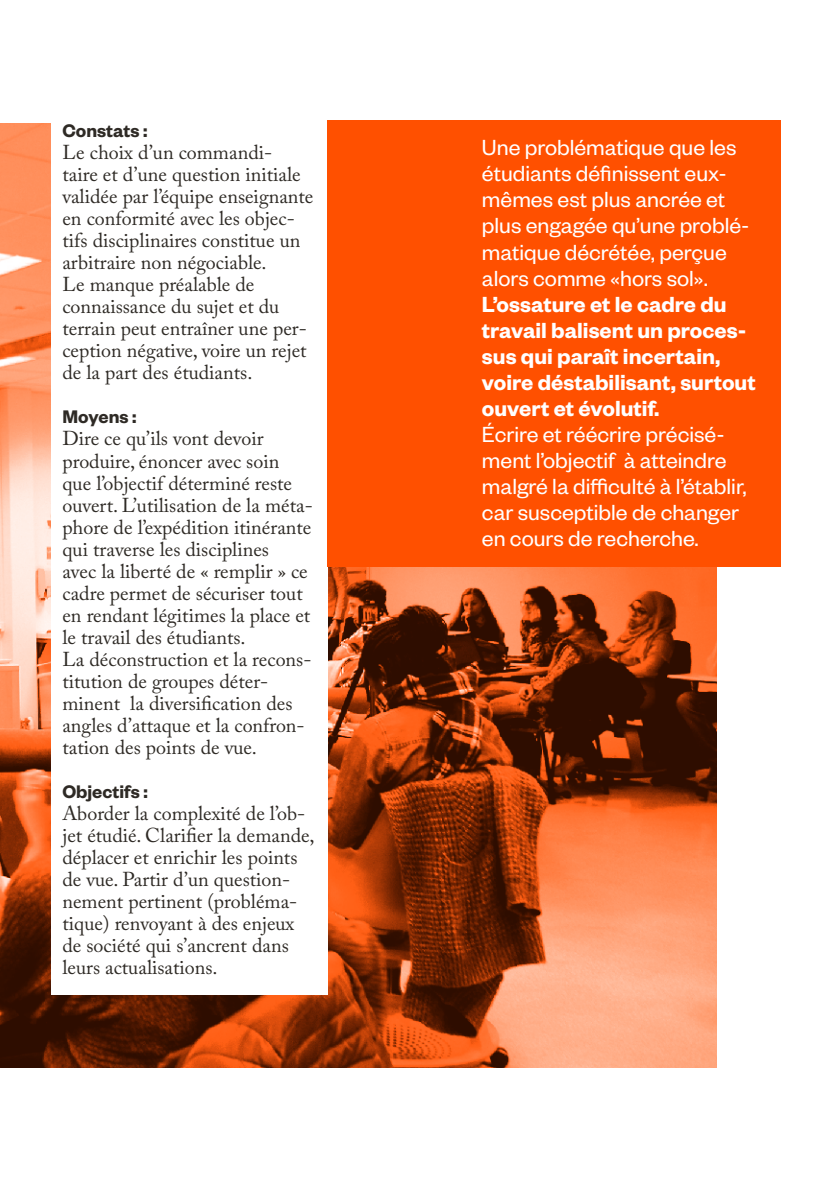
<style>
.page{position:relative;width:840px;height:1191px;background:#fff}
.page>*{position:absolute;margin:0;border:0;box-sizing:border-box;transform-origin:0 0}
.t1{font:24px/26px "Founders Grotesk";color:#fff}
.t2{font:600 24px/26px "Founders Grotesk";color:#fff}
.t3{font:20px/22px "Adobe Caslon Pro";color:#2e2a25}
.t4{font:600 20px "Founders Grotesk";color:#2e2a25}
</style>
<div class="page">
<img style="left:0;top:123px;width:716px;height:945px">
<div style="left:51px;top:113px;width:276px;height:881px;background:#fff"></div>
<div style="left:327px;top:120px;width:453px;height:447px;background:#ff5000"></div>
<p class="t4" style="left:62px;top:118px;width:87px">Constats :</p>
<p class="t3" style="left:62px;top:141px;width:252px">Le choix d’un commandi-<br>taire et d’une question initiale validée par l’équipe enseignante en conformité avec les objec&shy;tifs disciplinaires constitue un arbitraire non négociable.<br>Le manque préalable de connaissance du sujet et du terrain peut entraîner une per&shy;ception négative, voire un rejet de la part des étudiants.</p>
<p class="t4" style="left:62px;top:404px;width:76px">Moyens :</p>
<p class="t3" style="left:62px;top:427px;width:252px">Dire ce qu’ils vont devoir produire, énoncer avec soin que l’objectif déterminé reste ouvert. L’utilisation de la méta&shy;phore de l’expédition itinérante qui traverse les disciplines<br>avec la liberté de « remplir » ce cadre permet de sécuriser tout en rendant légitimes la place et le travail des étudiants.<br>La déconstruction et la recons&shy;titution de groupes déter&shy;minent la diversification des angles d’attaque et la confron&shy;tation des points de vue.</p>
<p class="t4" style="left:62px;top:778px;width:87px">Objectifs :</p>
<p class="t3" style="left:62px;top:801px;width:253px">Aborder la complexité de l’ob&shy;jet étudié. Clarifier la demande, déplacer et enrichir les points de vue. Partir d’un question&shy;nement pertinent (probléma&shy;tique) renvoyant à des enjeux de société qui s’ancrent dans leurs actualisations.</p>
<p class="t1" style="left:481px;top:134px;width:269px">Une problématique que les étudiants définissent eux&shy;mêmes est plus ancrée et plus engagée qu’une problé&shy;matique décrétée, perçue alors comme «hors sol».</p>
<p class="t2" style="left:481px;top:290px;width:275px">L’ossature et le cadre du travail balisent un proces&shy;sus qui paraît incertain, voire déstabilisant, surtout ouvert et évolutif.</p>
<p class="t1" style="left:481px;top:419px;width:266px">écrire et réécrire précisé&shy;ment l’objectif à atteindre malgré la difficulté à l’établir, car susceptible de changer en cours de recherche.</p>
</div>
